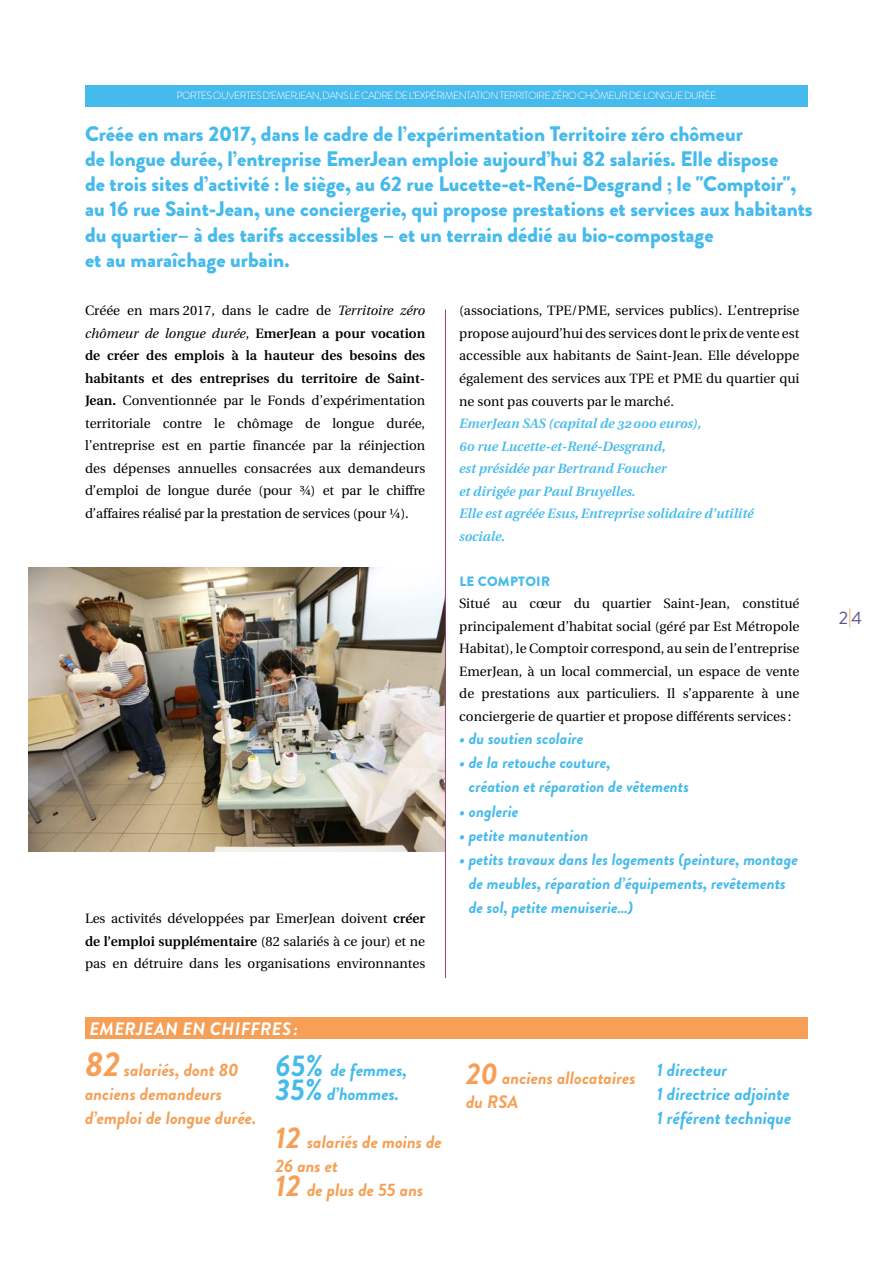
<style>
.page{position:relative;width:893px;height:1263px;background:#fff}
.page>*{position:absolute;margin:0;border:0;box-sizing:border-box;transform-origin:0 0}
.t1{font:900 21px/25.2px "Brandon Grotesque";color:#45baec}
.t2{font:italic 700 18px/24px "Brandon Grotesque";color:#f5a056}
.t3{font:italic 700 18px/24px "Brandon Grotesque";color:#45baec}
.t4{font:italic 700 18px "Brandon Grotesque";letter-spacing:.02em;color:#fff}
.t5{font:18px "Brandon Grotesque";color:#624e8f}
.t6{font:italic 700 16.5px/24px "Brandon Grotesque";color:#45baec}
.t7{font:13.5px/22.5px "Utopia";color:#000;text-align:justify}
.t8{font:13.5px/22.5px "Utopia Semibold Italic Os F";color:#45baec}
.t9{font:900 13.5px "Brandon Grotesque";letter-spacing:.02em;color:#45baec}
.t10{font:300 10.5px "Brandon Grotesque";letter-spacing:-.06em;color:#fff}
.s1{font-style:italic}
.s2{font-weight:600}
.s3{font-size:34.5px}
.s4{font-size:30px}
.s5{color:#f5a056}
</style>
<div class="page">
<img style="left:28px;top:568px;width:417px;height:283px">
<div style="left:85px;top:1018px;width:723px;height:21px;background:#f5a056"></div>
<hr style="left:445px;top:310px;width:1px;height:668px;background:#9f4070">
<div style="left:85px;top:85px;width:723px;height:21px;background:#45baec"></div>
<p class="t10" style="left:177px;top:89px;width:541px">PORTES OUVERTES D’EMERJEAN, DANS LE CADRE DE L’EXPÉRIMENTATION TERRITOIRE ZÉRO CHÔMEUR DE LONGUE DURÉE</p>
<p class="t1" style="left:85px;top:121px;width:729px">Créée en mars 2017, dans le cadre de l’expérimentation Territoire zéro chômeur<br>de longue durée, l’entreprise EmerJean emploie aujourd’hui 82 salariés. Elle dispose<br>de trois sites d’activité : le siège, au 62 rue Lucette-et-René-Desgrand ; le "Comptoir", au 16 rue Saint-Jean, une conciergerie, qui propose prestations et services aux habitants du quartier– à des tarifs accessibles – et un terrain dédié au bio-compostage<br>et au maraîchage urbain.</p>
<p class="t7" style="left:85px;top:300px;width:342px">Créée en mars 2017, dans le cadre de <span class="s1">Territoire zéro chômeur de longue durée</span>, <span class="s2">EmerJean a pour vocation de créer des emplois à la hauteur des besoins des habitants et des entreprises du territoire de Saint-Jean.</span> Conventionnée par le Fonds d’expérimentation territoriale contre le chômage de longue durée, l’entreprise est en partie financée par la réinjection des dépenses annuelles consacrées aux demandeurs d’emploi de longue durée (pour ¾) et par le chiffre d’affaires réalisé par la prestation de services (pour ¼).</p>
<p class="t7" style="left:459px;top:300px;width:342px">(associations, TPE/PME, services publics). L’entreprise propose aujourd’hui des services dont le prix de vente est accessible aux habitants de Saint-Jean. Elle développe également des services aux TPE et PME du quartier qui ne sont pas couverts par le marché.</p>
<p class="t8" style="left:459px;top:412px;width:296px">EmerJean SAS (capital de 32000 euros),<br>60 rue Lucette-et-René-Desgrand,<br>est présidée par Bertrand Foucher<br>et dirigée par Paul Bruyelles.<br>Elle est agréée Esus, Entreprise solidaire d’utilité sociale.</p>
<p class="t9" style="left:459px;top:571px;width:92px">LE COMPTOIR</p>
<p class="t7" style="left:459px;top:592px;width:342px">Situé au cœur du quartier Saint-Jean, constitué principalement d’habitat social (géré par Est Métropole Habitat), le Comptoir correspond, au sein de l’entreprise EmerJean, à un local commercial, un espace de vente de prestations aux particuliers. Il s’apparente à une conciergerie de quartier et propose différents services :</p>
<p class="t6" style="left:459px;top:727px;width:126px">• du soutien scolaire</p>
<p class="t6" style="left:469px;top:751px;width:222px;text-indent:-10px">• de la retouche couture,<br>création et réparation de vêtements</p>
<p class="t6" style="left:459px;top:799px;width:61px">• onglerie</p>
<p class="t6" style="left:459px;top:823px;width:131px">• petite manutention</p>
<p class="t6" style="left:469px;top:847px;width:331px;text-indent:-10px">• petits travaux dans les logements (peinture, montage de meubles, réparation d’équipements, revêtements de sol, petite menuiserie…)</p>
<p class="t7" style="left:85px;top:907px;width:342px">Les activités développées par EmerJean doivent <span class="s2">créer de l’emploi supplémentaire</span> (82 salariés à ce jour) et ne pas en détruire dans les organisations environnantes</p>
<h2 class="t4" style="left:89px;top:1016px;width:210px">EMERJEAN EN CHIFFRES :</h2>
<h2 class="t2" style="left:85px;top:1057px;width:173px"><span class="s3">82</span> salariés, dont 80 anciens demandeurs d’emploi de longue durée.</h2>
<h2 class="t3" style="left:276px;top:1057px;width:133px"><span class="s4">65%</span> de femmes,<br><span class="s4">35%</span> d’hommes.</h2>
<h2 class="t2" style="left:276px;top:1129px;width:168px"><span class="s4">12</span> salariés de moins de<br>26 ans et<br><span class="s4">12</span> de plus de 55 ans</h2>
<h2 class="t2" style="left:466px;top:1066px;width:171px"><span class="s4">20</span> anciens allocataires du RSA</h2>
<h2 class="t3" style="left:657px;top:1057px;width:136px">1 directeur<br>1 directrice adjointe<br>1 référent technique</h2>
<h2 class="t5" style="left:839px;top:605px;width:25px">2<span class="s5">|</span>4</h2>
</div>
